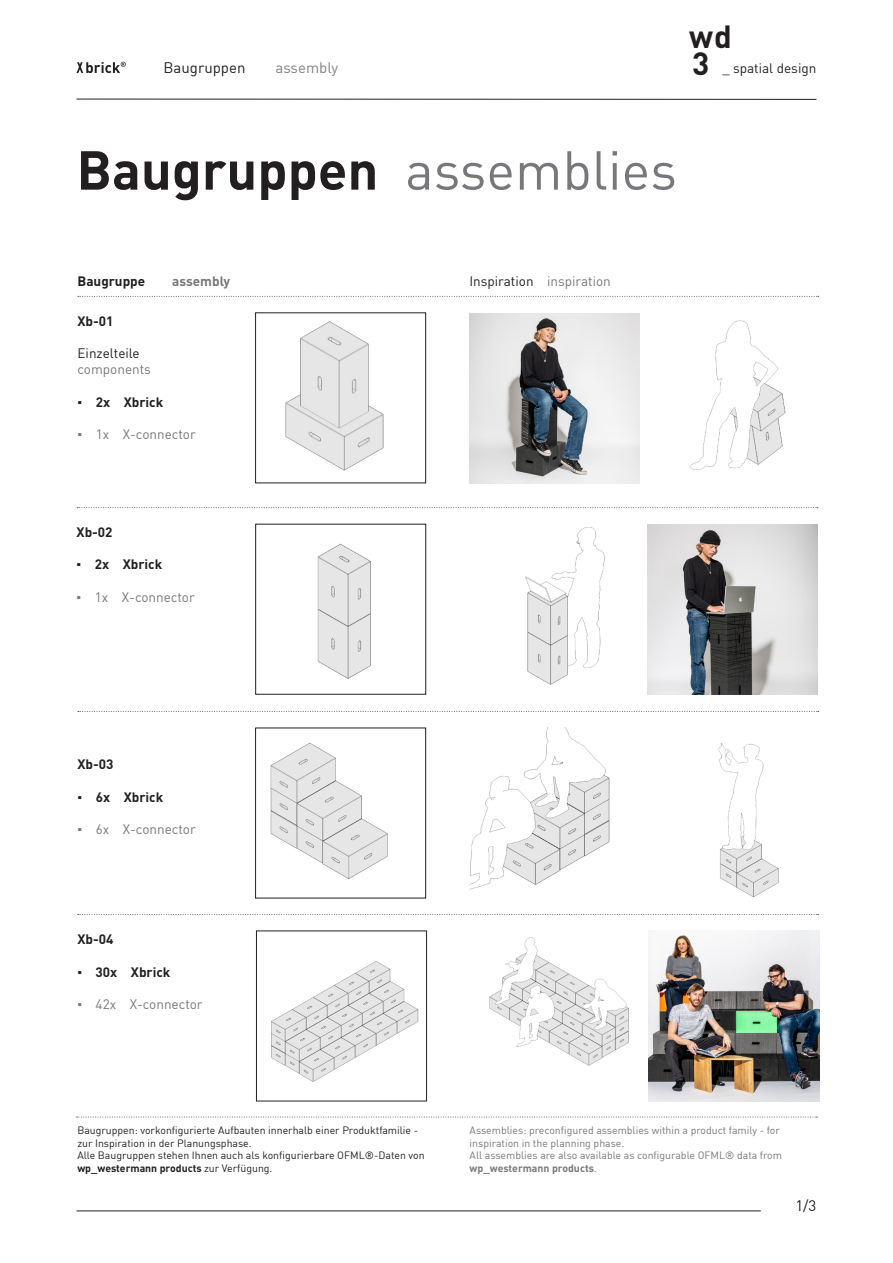
<style>
.page{position:relative;width:893px;height:1263px;background:#fff}
.page>*{position:absolute;margin:0;border:0;box-sizing:border-box;transform-origin:0 0}
.t1{font:700 54px "DIN";color:#231f20}
.t2{font:700 44.85px "DIN";color:#231f20}
.t3{font:700 31.65px/27.5px "DIN";color:#231f20}
.t4{font:15px "DIN";color:#231f20}
.t5{font:15px "DIN";color:#808285}
.Text{font:13.5px "DIN";color:#76787b}
.Text-2{font:700 13.5px "DIN";color:#231f20}
.Text-3{font:13.5px "DIN";color:#231f20}
.Text-4{font:700 13.5px "DIN";color:#76787b}
.t6{font:10.5px/12.6px "DIN";color:#231f20}
.t7{font:10.5px/12.6px "DIN";color:#76787b}
.t8{font:9.6px "DIN";color:#231f20}
.s1{font-weight:400;color:#76787b}
.s2{color:#76787b}
.s3{font-family:"Calibri"}
.s4{font-family:"Calibri";font-weight:700}
.s5{font-weight:700}
</style>
<div class="page">
<hr style="left:77px;top:99px;width:739px;height:1px;background:#231f20">
<hr style="left:77px;top:1210px;width:684px;height:1px;background:#231f20">
<svg style="left:77px;top:62px;width:49px;height:11px"></svg>
<svg style="left:78px;top:296px;width:741px;height:1px"></svg>
<img style="left:285px;top:321px;width:99px;height:150px">
<div style="left:255px;top:312px;width:171px;height:171px;border:1px solid #231f20"></div>
<svg style="left:77px;top:507px;width:741px;height:1px"></svg>
<img style="left:690px;top:320px;width:96px;height:150px">
<svg style="left:78px;top:711px;width:741px;height:1px"></svg>
<img style="left:270px;top:743px;width:118px;height:136px">
<div style="left:255px;top:728px;width:171px;height:170px;border:1px solid #231f20"></div>
<svg style="left:78px;top:914px;width:741px;height:1px"></svg>
<img style="left:317px;top:543px;width:54px;height:136px">
<div style="left:255px;top:524px;width:171px;height:171px;border:1px solid #231f20"></div>
<img style="left:525px;top:527px;width:81px;height:158px">
<img style="left:469px;top:728px;width:141px;height:162px">
<img style="left:718px;top:743px;width:61px;height:155px">
<img style="left:489px;top:937px;width:140px;height:129px">
<img style="left:271px;top:961px;width:148px;height:121px">
<div style="left:256px;top:930px;width:171px;height:171px;border:1px solid #231f20"></div>
<img style="left:469px;top:313px;width:170px;height:170px">
<img style="left:648px;top:524px;width:170px;height:171px">
<img style="left:649px;top:931px;width:170px;height:170px">
<svg style="left:77px;top:1117px;width:740px;height:1px"></svg>
<p class="t4" style="left:164px;top:59px;width:83px">Baugruppen</p>
<p class="t5" style="left:275px;top:59px;width:64px">assembly</p>
<h2 class="t2" style="left:659px;top:-11px;width:62px">wd</h2>
<h3 class="t3" style="left:689px;top:21px;width:44px">wd<br>3</h3>
<p class="Text-3" style="left:722px;top:60px;width:96px">_ spatial design</p>
<p class="t8" style="left:734px;top:65px;width:68px">_ spatial design</p>
<p class="t1" style="left:77px;top:135px;width:602px">Baugruppen <span class="s1">assemblies</span></p>
<p class="Text-2" style="left:78px;top:272px;width:69px">Baugruppe</p>
<p class="Text-4" style="left:172px;top:272px;width:60px">assembly</p>
<p class="Text-3" style="left:469px;top:272px;width:143px">Inspiration <span class="s2">inspiration</span></p>
<p class="Text-2" style="left:78px;top:312px;width:38px">Xb-01</p>
<p class="Text-3" style="left:78px;top:345px;width:64px">Einzelteile</p>
<p class="Text" style="left:78px;top:361px;width:75px">components</p>
<p class="Text-2" style="left:78px;top:393px;width:87px"><span class="s3">▪</span> 2x Xbrick</p>
<p class="Text" style="left:78px;top:426px;width:120px"><span class="s4">▪</span> 1x X-connector</p>
<p class="Text-2" style="left:77px;top:523px;width:38px">Xb-02</p>
<p class="Text-2" style="left:77px;top:556px;width:87px"><span class="s3">▪</span> 2x Xbrick</p>
<p class="Text" style="left:77px;top:589px;width:120px"><span class="s4">▪</span> 1x X-connector</p>
<p class="Text-2" style="left:78px;top:755px;width:38px">Xb-03</p>
<p class="Text-2" style="left:78px;top:788px;width:87px"><span class="s3">▪</span> 6x Xbrick</p>
<p class="Text" style="left:78px;top:821px;width:120px"><span class="s4">▪</span> 6x X-connector</p>
<p class="Text-2" style="left:77px;top:930px;width:38px">Xb-04</p>
<p class="Text-2" style="left:77px;top:963px;width:95px"><span class="s3">▪</span> 30x Xbrick</p>
<p class="Text" style="left:77px;top:996px;width:127px"><span class="s4">▪</span> 42x X-connector</p>
<p class="t6" style="left:77px;top:1124px;width:342px">Baugruppen: vorkonfigurierte Aufbauten innerhalb einer Produktfamilie - zur Inspiration in der Planungsphase.</p>
<p class="t6" style="left:77px;top:1149px;width:349px">Alle Baugruppen stehen Ihnen auch als konfigurierbare OFML®-Daten von <span class="s5">wp_westermann products</span> zur Verfügung.</p>
<p class="t7" style="left:470px;top:1124px;width:312px">Assemblies: preconfigured assemblies within a product family - for inspiration in the planning phase.</p>
<p class="t7" style="left:470px;top:1149px;width:314px">All assemblies are also available as configurable OFML® data from <span class="s5">wp_westermann products</span>.</p>
<h3 class="t4" style="left:795px;top:1196px;width:22px">1/3</h3>
</div>
